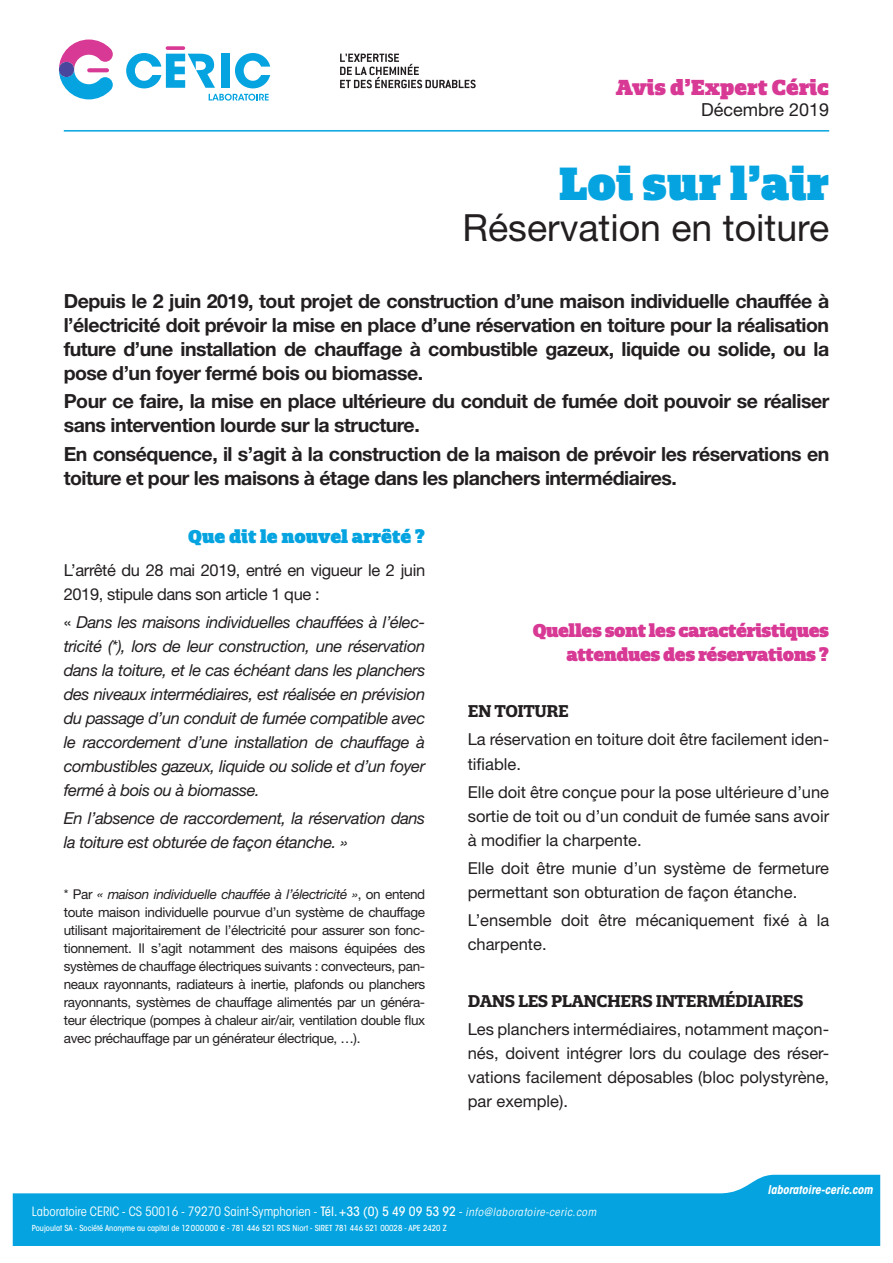
<style>
.page{position:relative;width:893px;height:1263px;background:#fff}
.page>*{position:absolute;margin:0;border:0;box-sizing:border-box;transform-origin:0 0}
.t1{font:900 45px "Quatro Slab";color:#05a4e0}
.t2{font:37.5px "Helvetica Neue LT Std";color:#231f20}
.t3{font:900 21px "Quatro Slab";color:#d73995}
.t4{font:700 19.5px/24px "Helvetica Neue LT Std";letter-spacing:-.025em;color:#231f20}
.t5{font:900 18px/24px "Quatro Slab";letter-spacing:-.025em;color:#d73995;text-align:right}
.t6{font:900 18px "Quatro Slab";color:#05a4e0}
.t7{font:18px "Helvetica Neue LT Std";color:#231f20}
.t8{font:16.5px/24px "Helvetica Neue LT Std";color:#231f20}
.t9{font:italic 16.5px/24px "Helvetica Neue LT Std";letter-spacing:-.025em;color:#231f20;text-align:justify}
.t10{font:16.5px/24px "Helvetica Neue LT Std";letter-spacing:-.025em;color:#231f20}
.t11{font:700 16.5px "Quatro Slab";letter-spacing:-.025em;color:#231f20}
.t12{font:13.5px/18px "Helvetica Neue LT Std";letter-spacing:-.025em;color:#231f20;text-align:justify}
.t13{font:condensed 12.75px "ITC Avant Garde Std";color:#fff}
.t14{font:italic 700 condensed 12px "ITC Avant Garde Std";color:#fff}
.t15{font:500 condensed 8.25px "ITC Avant Garde Std";color:#fff}
.s1{font-style:normal}
.s2{font-style:italic}
.s3{font-weight:500}
.s4{font-style:italic;font-size:11.25px}
</style>
<div class="page">
<svg style="left:13px;top:1175px;width:867px;height:71px;fill:#05a4e0"></svg>
<div style="left:221px;top:54px;width:9px;height:34px;background:#05a4e0"></div>
<svg style="left:235px;top:53px;width:35px;height:35px"></svg>
<svg style="left:166px;top:46px;width:19px;height:4px"></svg>
<svg style="left:126px;top:53px;width:89px;height:35px"></svg>
<svg style="left:59px;top:40px;width:54px;height:59px"></svg>
<svg style="left:89px;top:68px;width:18px;height:4px"></svg>
<svg style="left:209px;top:94px;width:60px;height:7px"></svg>
<svg style="left:340px;top:54px;width:136px;height:34px"></svg>
<hr style="left:64px;top:130px;width:765px;height:2px;background:#05a4e0">
<p class="t3" style="left:616px;top:74px;width:214px">Avis d’Expert Céric</p>
<p class="t7" style="left:701px;top:99px;width:130px">Décembre 2019</p>
<h1 class="t1" style="left:559px;top:156px;width:272px">Loi sur l’air</h1>
<h2 class="t2" style="left:462px;top:205px;width:368px">Réservation en toiture</h2>
<p class="t4" style="left:64px;top:289px;width:767px;text-align:justify">Depuis le 2 juin 2019, tout projet de construction d’une maison individuelle chauffée à l’électricité doit prévoir la mise en place d’une réservation en toiture pour la réalisation future d’une installation de chauffage à combustible gazeux, liquide ou solide, ou la pose d’un foyer fermé bois ou biomasse.</p>
<p class="t4" style="left:64px;top:389px;width:767px">Pour ce faire, la mise en place ultérieure du conduit de fumée doit pouvoir se réaliser sans intervention lourde sur la structure.</p>
<p class="t4" style="left:64px;top:441px;width:767px">En conséquence, il s’agit à la construction de la maison de prévoir les réservations en toiture et pour les maisons à étage dans les planchers intermédiaires.</p>
<p class="t6" style="left:188px;top:525px;width:239px">Que dit le nouvel arrêté ?</p>
<p class="t10" style="left:64px;top:558px;width:363px">L’arrêté du 28 mai 2019, entré en vigueur le 2 juin<br>2019, stipule dans son article 1 que :</p>
<p class="t9" style="left:64px;top:610px;width:363px"><span class="s1">«</span> Dans les maisons individuelles chauffées à l’élec&shy;tricité (*), lors de leur construction, une réservation dans la toiture, et le cas échéant dans les planchers des niveaux intermédiaires, est réalisée en prévision du passage d’un conduit de fumée compatible avec le raccordement d’une installation de chauffage à combustibles gazeux, liquide ou solide et d’un foyer fermé à bois ou à biomasse.</p>
<p class="t9" style="left:64px;top:806px;width:363px">En l’absence de raccordement, la réservation dans la toiture est obturée de façon étanche. »</p>
<p class="t12" style="left:64px;top:885px;width:363px">* Par <span class="s2">« maison individuelle chauffée à l’électricité »</span>, on entend toute maison individuelle pourvue d’un système de chauffage utilisant majoritairement de l’électricité pour assurer son fonc&shy;tionnement. Il s’agit notamment des maisons équipées des systèmes de chauffage électriques suivants : convecteurs, pan&shy;neaux rayonnants, radiateurs à inertie, plafonds ou planchers rayonnants, systèmes de chauffage alimentés par un généra&shy;teur électrique (pompes à chaleur air/air, ventilation double flux avec préchauffage par un générateur électrique, …).</p>
<p class="t5" style="left:533px;top:618px;width:298px">Quelles sont les caractéristiques attendues des réservations ?</p>
<p class="t11" style="left:468px;top:701px;width:103px">EN TOITURE</p>
<p class="t8" style="left:468px;top:727px;width:363px">La réservation en toiture doit être facilement iden&shy;tifiable.</p>
<p class="t8" style="left:468px;top:780px;width:363px;text-align:justify">Elle doit être conçue pour la pose ultérieure d’une sortie de toit ou d’un conduit de fumée sans avoir à modifier la charpente.</p>
<p class="t8" style="left:468px;top:856px;width:363px">Elle doit être munie d’un système de fermeture permettant son obturation de façon étanche.</p>
<p class="t8" style="left:468px;top:908px;width:363px">L’ensemble doit être mécaniquement fixé à la charpente.</p>
<p class="t11" style="left:468px;top:990px;width:337px">DANS LES PLANCHERS INTERMÉDIAIRES</p>
<p class="t8" style="left:468px;top:1017px;width:363px;text-align:justify">Les planchers intermédiaires, notamment maçon&shy;nés, doivent intégrer lors du coulage des réser&shy;vations facilement déposables (bloc polystyrène, par exemple).</p>
<p class="t14" style="left:767px;top:1182px;width:107px">laboratoire-ceric.com</p>
<p class="t13" style="left:32px;top:1204px;width:566px">Laboratoire CERIC - CS 50016 - 79270 Saint-Symphorien - <span class="s3">Tél. +33 (0) 5 49 09 53 92</span> - <span class="s4">info@laboratoire-ceric.com</span></p>
<p class="t15" style="left:32px;top:1223px;width:416px">Poujoulat SA - Société Anonyme au capital de 12000000 € - 781 446 521 RCS Niort - SIRET 781 446 521 00028 - APE 2420 Z</p>
</div>
